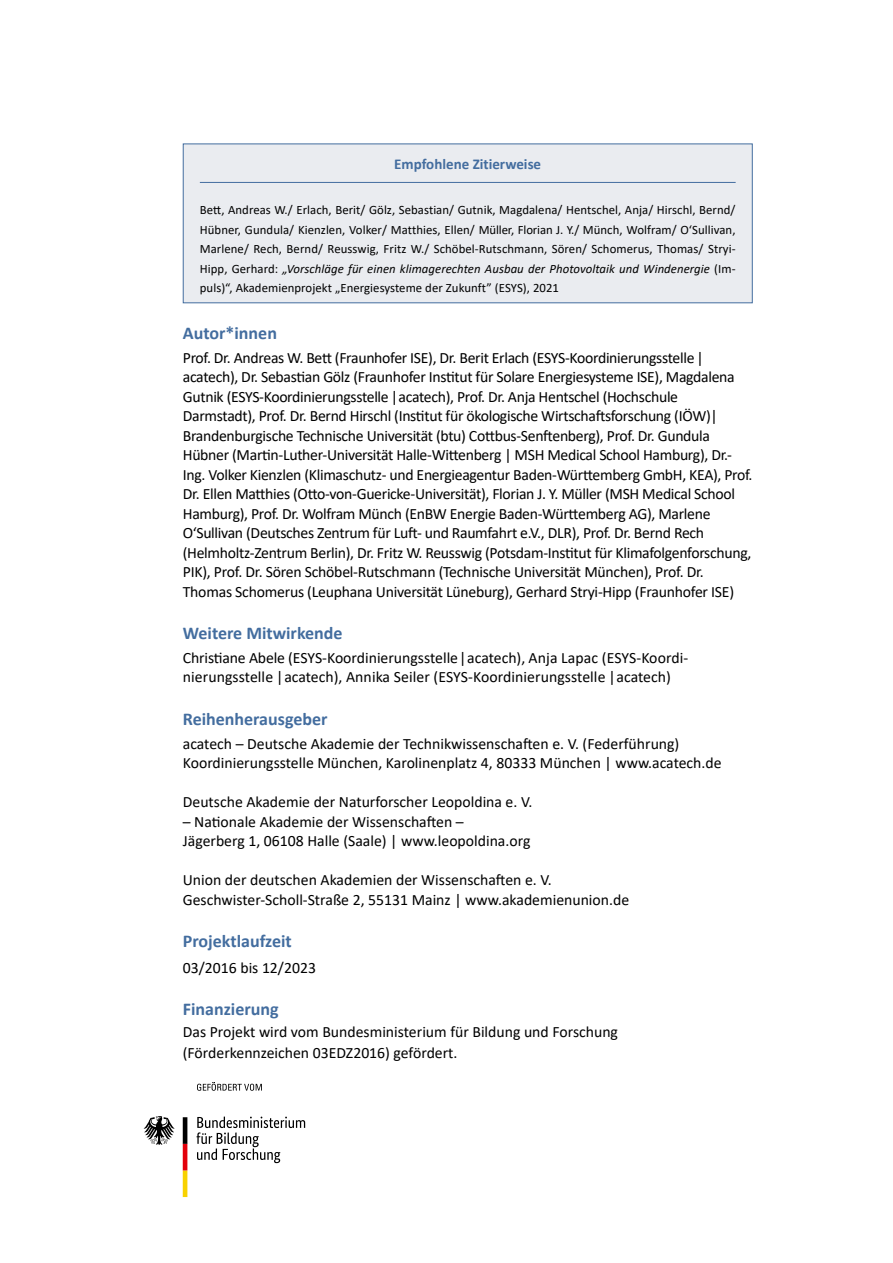
<style>
.page{position:relative;width:893px;height:1263px;background:#fff}
.page>*{position:absolute;margin:0;border:0;box-sizing:border-box;transform-origin:0 0}
.t1{font:700 18px "Calibri";color:#436d9f}
.t2{font:15.75px/19.5px "Calibri";letter-spacing:-.02em;color:#000}
.t3{font:15.75px/19.5px "Calibri";color:#000}
.t4{font:700 15px "Calibri";color:#436d9f}
.t5{font:12.75px/19.4px "Calibri";letter-spacing:.005em;color:#000;text-align:justify}
.s1{font-style:italic}
</style>
<div class="page">
<div style="left:183px;top:144px;width:570px;height:159px;background:#eaecf0;border:1px solid #436d9f"></div>
<hr style="left:200px;top:182px;width:536px;height:1px;background:#436d9f">
<svg style="left:196px;top:1116px;width:109px;height:47px"></svg>
<svg style="left:144px;top:1116px;width:31px;height:29px"></svg>
<svg style="left:183px;top:1117px;width:4px;height:80px"></svg>
<svg style="left:197px;top:1083px;width:65px;height:8px"></svg>
<p class="t4" style="left:394px;top:154px;width:148px">Empfohlene Zitierweise</p>
<p class="t5" style="left:200px;top:200px;width:537px">Bett, Andreas W./ Erlach, Berit/ Gölz, Sebastian/ Gutnik, Magdalena/ Hentschel, Anja/ Hirschl, Bernd/ Hübner, Gundula/ Kienzlen, Volker/ Matthies, Ellen/ Müller, Florian J. Y./ Münch, Wolfram/ O‘Sullivan, Marlene/ Rech, Bernd/ Reusswig, Fritz W./ Schöbel-Rutschmann, Sören/ Schomerus, Thomas/ Stryi-Hipp, Gerhard: <span class="s1">„Vorschläge für einen klimagerechten Ausbau der Photovoltaik und Windenergie</span> (Im&shy;puls)“, Akademienprojekt „Energiesysteme der Zukunft” (ESYS), 2021</p>
<p class="t1" style="left:183px;top:320px;width:96px">Autor*innen</p>
<p class="t2" style="left:183px;top:347px;width:571px">Prof. Dr. Andreas W. Bett (Fraunhofer ISE), Dr. Berit Erlach (ESYS-Koordinierungsstelle | acatech), Dr. Sebastian Gölz (Fraunhofer Institut für Solare Energiesysteme ISE), Magdalena Gutnik (ESYS-Koordinierungsstelle | acatech), Prof. Dr. Anja Hentschel (Hochschule Darmstadt), Prof. Dr. Bernd Hirschl (Institut für ökologische Wirtschaftsforschung (IÖW)| Brandenburgische Technische Universität (btu) Cottbus-Senftenberg), Prof. Dr. Gundula Hübner (Martin-Luther-Universität Halle-Wittenberg | MSH Medical School Hamburg), Dr.- Ing. Volker Kienzlen (Klimaschutz- und Energieagentur Baden-Württemberg GmbH, KEA), Prof.<br>Dr. Ellen Matthies (Otto-von-Guericke-Universität), Florian J. Y. Müller (MSH Medical School Hamburg), Prof. Dr. Wolfram Münch (EnBW Energie Baden-Württemberg AG), Marlene O‘Sullivan (Deutsches Zentrum für Luft- und Raumfahrt e.V., DLR), Prof. Dr. Bernd Rech (Helmholtz-Zentrum Berlin), Dr. Fritz W. Reusswig (Potsdam-Institut für Klimafolgenforschung, PIK), Prof. Dr. Sören Schöbel-Rutschmann (Technische Universität München), Prof. Dr.<br>Thomas Schomerus (Leuphana Universität Lüneburg), Gerhard Stryi-Hipp (Fraunhofer ISE)</p>
<p class="t1" style="left:183px;top:620px;width:161px">Weitere Mitwirkende</p>
<p class="t3" style="left:183px;top:647px;width:507px">Christiane Abele (ESYS-Koordinierungsstelle | acatech), Anja Lapac (ESYS-Koordi&shy;nierungsstelle | acatech), Annika Seiler (ESYS-Koordinierungsstelle | acatech)</p>
<p class="t1" style="left:183px;top:706px;width:146px">Reihenherausgeber</p>
<p class="t3" style="left:183px;top:733px;width:540px">acatech – Deutsche Akademie der Technikwissenschaften e. V. (Federführung)<br>Koordinierungsstelle München, Karolinenplatz 4, 80333 München | www.acatech.de</p>
<p class="t3" style="left:183px;top:792px;width:351px">Deutsche Akademie der Naturforscher Leopoldina e. V.</p>
<p class="t3" style="left:183px;top:811px;width:349px">– Nationale Akademie der Wissenschaften –<br>Jägerberg 1, 06108 Halle (Saale) | www.leopoldina.org</p>
<p class="t3" style="left:183px;top:870px;width:448px">Union der deutschen Akademien der Wissenschaften e. V.<br>Geschwister-Scholl-Straße 2, 55131 Mainz | www.akademienunion.de</p>
<p class="t1" style="left:183px;top:928px;width:110px">Projektlaufzeit</p>
<p class="t3" style="left:183px;top:957px;width:135px">03/2016 bis 12/2023</p>
<p class="t1" style="left:183px;top:996px;width:97px">Finanzierung</p>
<p class="t3" style="left:183px;top:1020px;width:437px;line-height:21.3px">Das Projekt wird vom Bundesministerium für Bildung und Forschung (Förderkennzeichen 03EDZ2016) gefördert.</p>
</div>
